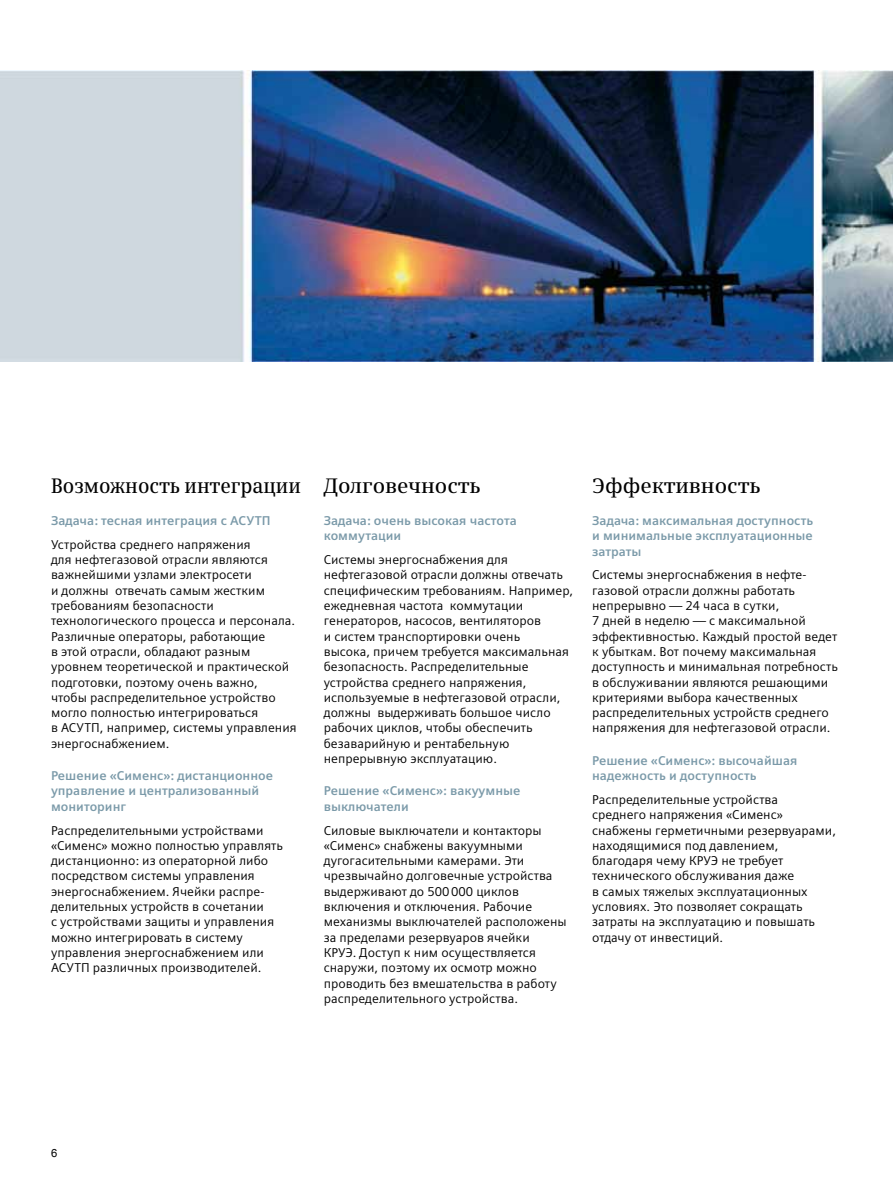
<style>
.page{position:relative;width:893px;height:1191px;background:#fff}
.page>*{position:absolute;margin:0;border:0;box-sizing:border-box;transform-origin:0 0}
.t1{font:600 21px "Siemens Serif";color:#000}
.t2{font:600 21px "Siemens Serif";color:#000;scale:.92 1}
.t3{font:12.75px/15.3px "Siemens Sans";color:#000}
.t4{font:700 12.75px/15.3px "Siemens Sans";color:#7b9aa9}
.t5{font:11.25px "Arial";color:#000}
</style>
<div class="page">
<img style="left:0;top:71px;width:893px;height:290px">
<h1 class="t2" style="left:51px;top:473px;width:273px">Возможность интеграции</h1>
<p class="t4" style="left:51px;top:513px;width:221px">Задача: тесная интеграция с АСУТП</p>
<p class="t3" style="left:51px;top:537px;width:247px">Устройства среднего напряжения<br>для нефтегазовой отрасли являются важнейшими узлами электросети<br>и должны отвечать самым жестким требованиям безопасности технологического процесса и персонала.<br>Различные операторы, работающие<br>в этой отрасли, обладают разным уровнем теоретической и практической подготовки, поэтому очень важно, чтобы распределительное устройство могло полностью интегрироваться<br>в АСУТП, например, системы управления энергоснабжением.</p>
<p class="t4" style="left:51px;top:768px;width:224px">Решение «Сименс»: дистанционное управление и централизованный мониторинг</p>
<p class="t3" style="left:51px;top:822px;width:233px">Распределительными устройствами «Сименс» можно полностью управлять дистанционно: из операторной либо посредством системы управления энергоснабжением. Ячейки распре&shy;делительных устройств в сочетании<br>с устройствами защиты и управления можно интегрировать в систему управления энергоснабжением или АСУТП различных производителей.</p>
<h1 class="t1" style="left:324px;top:473px;width:158px">Долговечность</h1>
<p class="t4" style="left:324px;top:513px;width:195px">Задача: очень высокая частота коммутации</p>
<p class="t3" style="left:324px;top:552px;width:251px">Системы энергоснабжения для нефтегазовой отрасли должны отвечать специфическим требованиям. Например, ежедневная частота коммутации генераторов, насосов, вентиляторов<br>и систем транспортировки очень<br>высока, причем требуется максимальная безопасность. Распределительные устройства среднего напряжения, используемые в нефтегазовой отрасли, должны выдерживать большое число рабочих циклов, чтобы обеспечить безаварийную и рентабельную непрерывную эксплуатацию.</p>
<p class="t4" style="left:324px;top:783px;width:198px">Решение «Сименс»: вакуумные выключатели</p>
<p class="t3" style="left:324px;top:822px;width:245px">Силовые выключатели и контакторы «Сименс» снабжены вакуумными дугогасительными камерами. Эти чрезвычайно долговечные устройства выдерживают до 500000 циклов включения и отключения. Рабочие механизмы выключателей расположены за пределами резервуаров ячейки<br>КРУЭ. Доступ к ним осуществляется снаружи, поэтому их осмотр можно проводить без вмешательства в работу распределительного устройства.</p>
<h1 class="t1" style="left:592px;top:473px;width:169px">Эффективность</h1>
<p class="t4" style="left:592px;top:513px;width:223px;text-align:justify">Задача: максимальная доступность и минимальные эксплуатационные затраты</p>
<p class="t3" style="left:592px;top:567px;width:247px">Системы энергоснабжения в нефте&shy;газовой отрасли должны работать непрерывно — 24 часа в сутки,<br>7 дней в неделю — с максимальной эффективностью. Каждый простой ведет к убыткам. Вот почему максимальная доступность и минимальная потребность в обслуживании являются решающими критериями выбора качественных распределительных устройств среднего напряжения для нефтегазовой отрасли.</p>
<p class="t4" style="left:592px;top:752px;width:207px">Решение «Сименс»: высочайшая надежность и доступность</p>
<p class="t3" style="left:592px;top:792px;width:245px">Распределительные устройства<br>среднего напряжения «Сименс» снабжены герметичными резервуарами, находящимися под давлением, благодаря чему КРУЭ не требует технического обслуживания даже<br>в самых тяжелых эксплуатационных условиях. Это позволяет сокращать затраты на эксплуатацию и повышать отдачу от инвестиций.</p>
<p class="t5" style="left:51px;top:1145px;width:8px">6</p>
</div>
